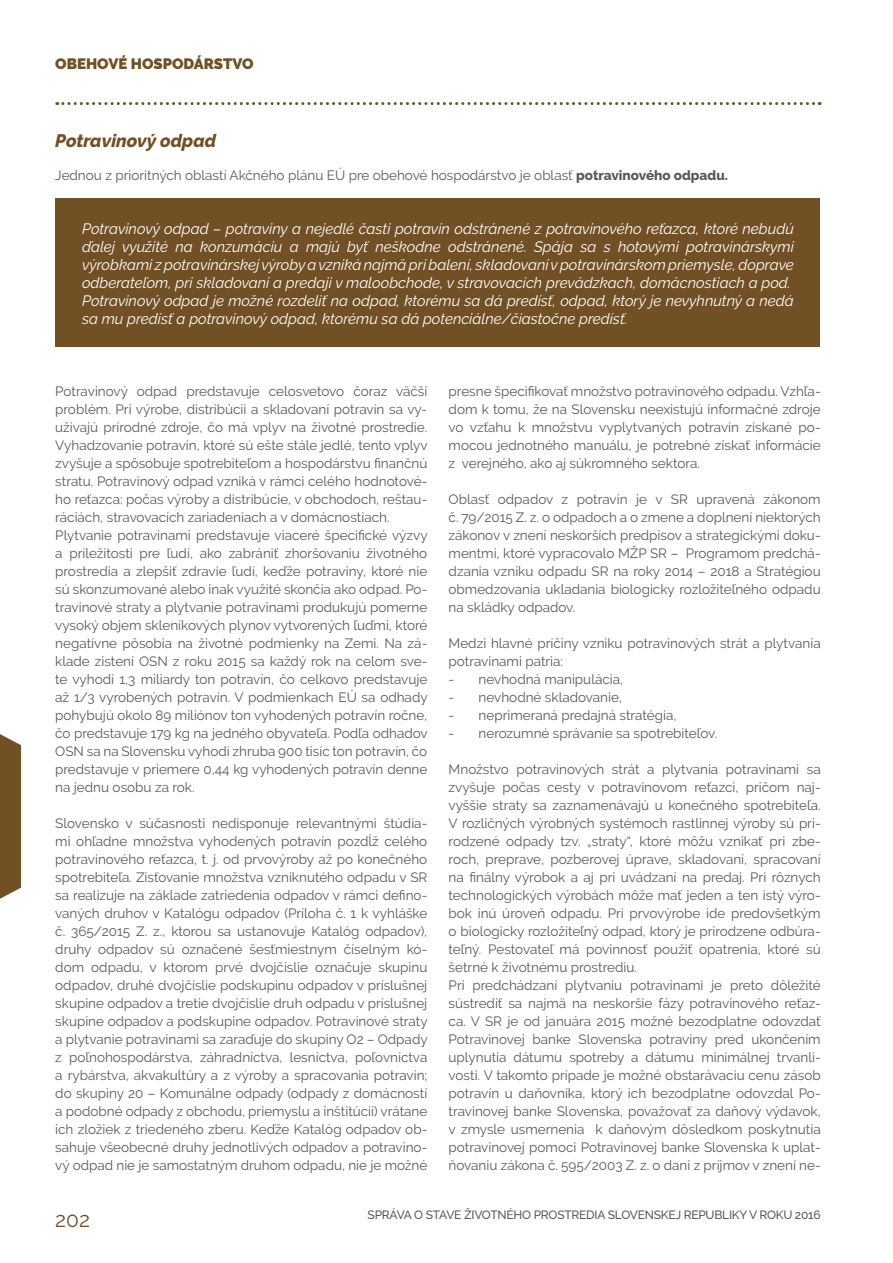
<style>
.page{position:relative;width:893px;height:1263px;background:#fff}
.page>*{position:absolute;margin:0;border:0;box-sizing:border-box;transform-origin:0 0}
.t1{font:21px "Raleway";color:#705024}
.t2{font:italic 800 18px "Raleway";color:#705024}
.t3{font:italic 15px/18px "Raleway";color:#fff}
.t4{font:900 15px "Raleway";color:#705024}
.t5{font:13.5px/18px "Raleway";color:#58595b}
.t6{font:500 12px "Raleway";letter-spacing:-.02em;color:#58595b}
.s1{font-weight:800}
</style>
<div class="page">
<svg style="left:57px;top:102px;width:763px;height:3px"></svg>
<svg style="left:0;top:734px;width:21px;height:165px;background:#795c33"></svg>
<div style="left:56px;top:198px;width:764px;height:148px;background:#705024"></div>
<p class="t4" style="left:55px;top:55px;width:200px">OBEHOVÉ HOSPODÁRSTVO</p>
<h2 class="t2" style="left:55px;top:130px;width:162px">Potravinový odpad</h2>
<p class="t5" style="left:55px;top:166px;width:674px">Jednou z prioritných oblastí Akčného plánu EÚ pre obehové hospodárstvo je oblasť <span class="s1">potravinového odpadu.</span></p>
<p class="t3" style="left:82px;top:220px;width:713px">Potravinový odpad – potraviny a nejedlé časti potravín odstránené z potravinového reťazca, ktoré nebudú ďalej využité na konzumáciu a majú byť neškodne odstránené. Spája sa s hotovými potravinárskymi výrobkami z potravinárskej výroby a vzniká najmä pri balení, skladovaní v potravinárskom priemysle, doprave odberateľom, pri skladovaní a predaji v maloobchode, v stravovacích prevádzkach, domácnostiach a pod.<br>Potravinový odpad je možné rozdeliť na odpad, ktorému sa dá predísť, odpad, ktorý je nevyhnutný a nedá sa mu predísť a potravinový odpad, ktorému sa dá potenciálne/čiastočne predísť.</p>
<p class="t5" style="left:55px;top:382px;width:374px">Potravinový odpad predstavuje celosvetovo čoraz väčší problém. Pri výrobe, distribúcii a skladovaní potravín sa vy&shy;užívajú prírodné zdroje, čo má vplyv na životné prostredie.<br>Vyhadzovanie potravín, ktoré sú ešte stále jedlé, tento vplyv zvyšuje a spôsobuje spotrebiteľom a hospodárstvu finančnú stratu. Potravinový odpad vzniká v rámci celého hodnotové&shy;ho reťazca: počas výroby a distribúcie, v obchodoch, reštau&shy;ráciách, stravovacích zariadeniach a v domácnostiach.<br>Plytvanie potravinami predstavuje viaceré špecifické výzvy a príležitosti pre ľudí, ako zabrániť zhoršovaniu životného prostredia a zlepšiť zdravie ľudí, keďže potraviny, ktoré nie sú skonzumované alebo inak využité skončia ako odpad. Po&shy;travinové straty a plytvanie potravinami produkujú pomerne vysoký objem skleníkových plynov vytvorených ľuďmi, ktoré negatívne pôsobia na životné podmienky na Zemi. Na zá&shy;klade zistení OSN z roku 2015 sa každý rok na celom sve&shy;te vyhodí 1,3 miliardy ton potravín, čo celkovo predstavuje až 1/3 vyrobených potravín. V podmienkach EÚ sa odhady pohybujú okolo 89 miliónov ton vyhodených potravín ročne, čo predstavuje 179 kg na jedného obyvateľa. Podľa odhadov OSN sa na Slovensku vyhodí zhruba 900 tisíc ton potravín, čo predstavuje v priemere 0,44 kg vyhodených potravín denne na jednu osobu za rok.</p>
<p class="t5" style="left:55px;top:814px;width:374px;text-align:justify">Slovensko v súčasnosti nedisponuje relevantnými štúdia&shy;mi ohľadne množstva vyhodených potravín pozdĺž celého potravinového reťazca, t. j. od prvovýroby až po konečného spotrebiteľa. Zisťovanie množstva vzniknutého odpadu v SR sa realizuje na základe zatriedenia odpadov v rámci defino&shy;vaných druhov v Katalógu odpadov (Príloha č. 1 k vyhláške č. 365/2015 Z. z., ktorou sa ustanovuje Katalóg odpadov), druhy odpadov sú označené šesťmiestnym číselným kó&shy;dom odpadu, v ktorom prvé dvojčíslie označuje skupinu odpadov, druhé dvojčíslie podskupinu odpadov v príslušnej skupine odpadov a tretie dvojčíslie druh odpadu v príslušnej skupine odpadov a podskupine odpadov. Potravinové straty a plytvanie potravinami sa zaraďuje do skupiny O2 – Odpady z poľnohospodárstva, záhradníctva, lesníctva, poľovníctva a rybárstva, akvakultúry a z výroby a spracovania potravín; do skupiny 20 – Komunálne odpady (odpady z domácností a podobné odpady z obchodu, priemyslu a inštitúcií) vrátane ich zložiek z triedeného zberu. Keďže Katalóg odpadov ob&shy;sahuje všeobecné druhy jednotlivých odpadov a potravino&shy;vý odpad nie je samostatným druhom odpadu, nie je možné</p>
<p class="t5" style="left:449px;top:382px;width:374px;text-align:justify">presne špecifikovať množstvo potravinového odpadu. Vzhľa&shy;dom k tomu, že na Slovensku neexistujú informačné zdroje vo vzťahu k množstvu vyplytvaných potravín získané po&shy;mocou jednotného manuálu, je potrebné získať informácie z verejného, ako aj súkromného sektora.</p>
<p class="t5" style="left:449px;top:490px;width:374px;text-align:justify">Oblasť odpadov z potravín je v SR upravená zákonom č. 79/2015 Z. z. o odpadoch a o zmene a doplnení niektorých zákonov v znení neskorších predpisov a strategickými doku&shy;mentmi, ktoré vypracovalo MŽP SR – Programom predchá&shy;dzania vzniku odpadu SR na roky 2014 – 2018 a Stratégiou obmedzovania ukladania biologicky rozložiteľného odpadu na skládky odpadov.</p>
<p class="t5" style="left:449px;top:634px;width:374px">Medzi hlavné príčiny vzniku potravinových strát a plytvania potravinami patria:</p>
<p class="t5" style="left:449px;top:670px;width:176px">- nevhodná manipulácia,</p>
<p class="t5" style="left:449px;top:688px;width:175px">- nevhodné skladovanie,</p>
<p class="t5" style="left:449px;top:706px;width:229px">- neprimeraná predajná stratégia,</p>
<p class="t5" style="left:449px;top:724px;width:270px">- nerozumné správanie sa spotrebiteľov.</p>
<p class="t5" style="left:449px;top:760px;width:374px">Množstvo potravinových strát a plytvania potravinami sa zvyšuje počas cesty v potravinovom reťazci, pričom naj&shy;vyššie straty sa zaznamenávajú u konečného spotrebiteľa.<br>V rozličných výrobných systémoch rastlinnej výroby sú pri&shy;rodzené odpady tzv. „straty“, ktoré môžu vznikať pri zbe&shy;roch, preprave, pozberovej úprave, skladovaní, spracovaní na finálny výrobok a aj pri uvádzaní na predaj. Pri rôznych technologických výrobách môže mať jeden a ten istý výro&shy;bok inú úroveň odpadu. Pri prvovýrobe ide predovšetkým o biologicky rozložiteľný odpad, ktorý je prirodzene odbúra&shy;teľný. Pestovateľ má povinnosť použiť opatrenia, ktoré sú šetrné k životnému prostrediu.<br>Pri predchádzaní plytvaniu potravinami je preto dôležité sústrediť sa najmä na neskoršie fázy potravinového reťaz&shy;ca. V SR je od januára 2015 možné bezodplatne odovzdať Potravinovej banke Slovenska potraviny pred ukončením uplynutia dátumu spotreby a dátumu minimálnej trvanli&shy;vosti. V takomto prípade je možné obstarávaciu cenu zásob potravín u daňovníka, ktorý ich bezodplatne odovzdal Po&shy;travinovej banke Slovenska, považovať za daňový výdavok, v zmysle usmernenia k daňovým dôsledkom poskytnutia potravinovej pomoci Potravinovej banke Slovenska k uplat&shy;ňovaniu zákona č. 595/2003 Z. z. o dani z príjmov v znení ne-</p>
<h1 class="t1" style="left:55px;top:1208px;width:36px">202</h1>
<p class="t6" style="left:368px;top:1208px;width:455px">SPRÁVA O STAVE ŽIVOTNÉHO PROSTREDIA SLOVENSKEJ REPUBLIKY V ROKU 2016</p>
</div>
